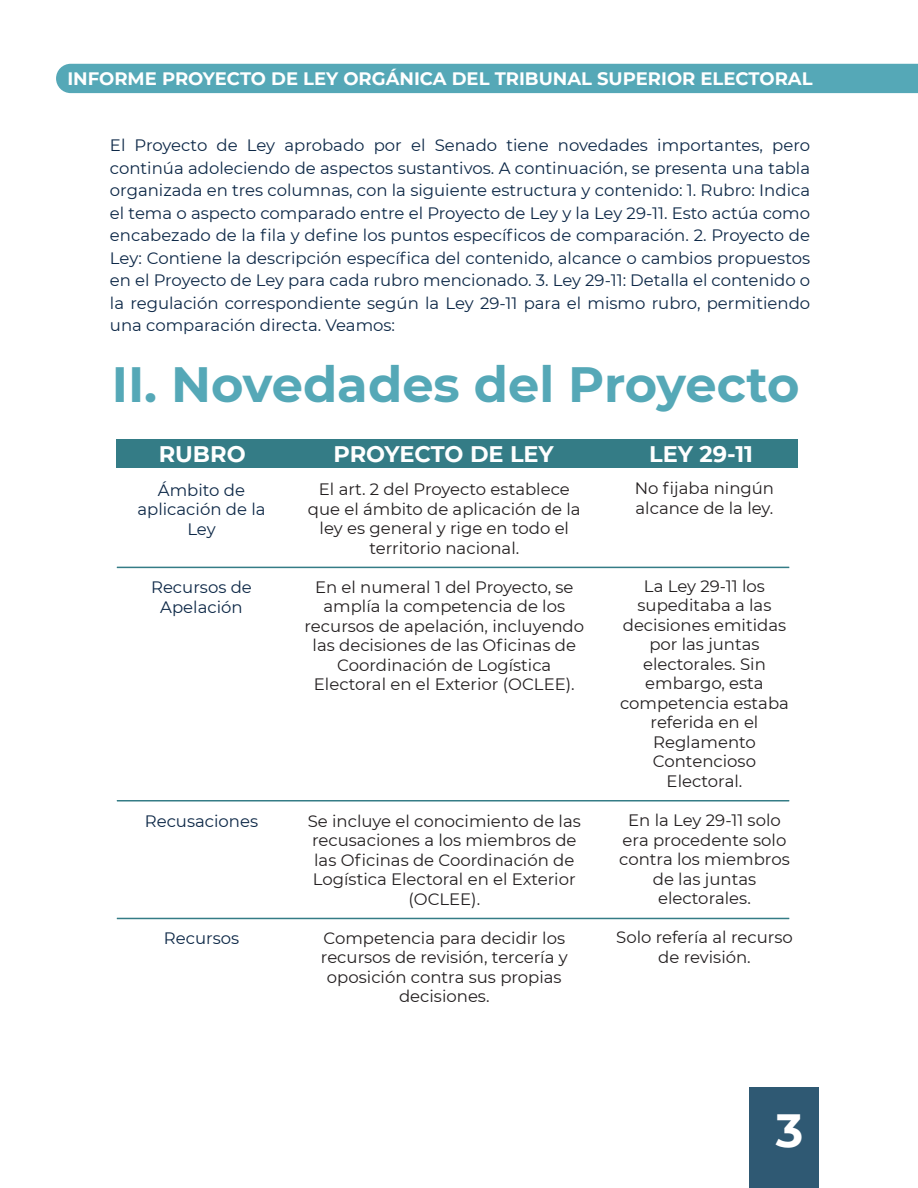
<style>
.page{position:relative;width:918px;height:1188px;background:#fff}
.page>*{position:absolute;margin:0;border:0;box-sizing:border-box;transform-origin:0 0}
.t1{font:700 49.5px "Montserrat";color:#55a8b7}
.t2{font:700 46.5px "Montserrat";color:#fff}
.t3{font:700 22.5px "Montserrat";color:#fff}
.t4{font:700 18px "Montserrat";color:#fff}
.t5{font:16.5px/19.5px "Montserrat";color:#231f20;text-align:center}
.t6{font:16.5px/22.5px "Montserrat";color:#0d2847;text-align:center}
</style>
<div class="page">
<div style="left:116px;top:440px;width:682px;height:28px;background:#347c86"></div>
<div style="left:56px;top:64px;width:862px;height:29px;background:#55a8b7"></div>
<div style="left:750px;top:1088px;width:69px;height:100px;background:#2f5973"></div>
<hr style="left:117px;top:567px;width:672px;height:1px;background:#347c86">
<hr style="left:117px;top:800px;width:672px;height:2px;background:#347c86">
<hr style="left:117px;top:918px;width:672px;height:1px;background:#347c86">
<p class="t4" style="left:67px;top:66px;width:747px">INFORME PROYECTO DE LEY ORGÁNICA DEL TRIBUNAL SUPERIOR ELECTORAL</p>
<p class="t6" style="left:110px;top:133px;width:702px;text-align:justify">El Proyecto de Ley aprobado por el Senado tiene novedades importantes, pero continúa adoleciendo de aspectos sustantivos. A continuación, se presenta una tabla organizada en tres columnas, con la siguiente estructura y contenido: 1. Rubro: Indica el tema o aspecto comparado entre el Proyecto de Ley y la Ley 29-11. Esto actúa como encabezado de la fila y define los puntos específicos de comparación. 2. Proyecto de Ley: Contiene la descripción específica del contenido, alcance o cambios propuestos en el Proyecto de Ley para cada rubro mencionado. 3. Ley 29-11: Detalla el contenido o la regulación correspondiente según la Ley 29-11 para el mismo rubro, permitiendo una comparación directa. Veamos:</p>
<h1 class="t1" style="left:112px;top:349px;width:689px">II. Novedades del Proyecto</h1>
<h3 class="t3" style="left:159px;top:438px;width:89px">RUBRO</h3>
<h3 class="t3" style="left:333px;top:438px;width:222px">PROYECTO DE LEY</h3>
<h3 class="t3" style="left:649px;top:438px;width:105px">LEY 29-11</h3>
<p class="t6" style="left:137px;top:479px;width:130px;line-height:19.5px">Ámbito de aplicación de la<br>Ley</p>
<p class="t5" style="left:635px;top:478px;width:141px;text-align:left">No fijaba ningún alcance de la ley.</p>
<p class="t5" style="left:308px;top:479px;width:274px">El art. 2 del Proyecto establece que el ámbito de aplicación de la ley es general y rige en todo el territorio nacional.</p>
<p class="t5" style="left:305px;top:576px;width:281px">En el numeral 1 del Proyecto, se amplía la competencia de los recursos de apelación, incluyendo las decisiones de las Oficinas de<br>Coordinación de Logística<br>Electoral en el Exterior (OCLEE).</p>
<p class="t5" style="left:620px;top:576px;width:170px">La Ley 29-11 los supeditaba a las decisiones emitidas por las juntas electorales. Sin embargo, esta competencia estaba referida en el<br>Reglamento<br>Contencioso<br>Electoral.</p>
<p class="t5" style="left:619px;top:810px;width:172px">En la Ley 29-11 solo era procedente solo contra los miembros de las juntas electorales.</p>
<p class="t5" style="left:616px;top:927px;width:178px">Solo refería al recurso de revisión.</p>
<p class="t6" style="left:151px;top:577px;width:102px;line-height:19.5px">Recursos de<br>Apelación</p>
<p class="t5" style="left:308px;top:810px;width:275px">Se incluye el conocimiento de las recusaciones a los miembros de las Oficinas de Coordinación de<br>Logística Electoral en el Exterior (OCLEE).</p>
<p class="t5" style="left:321px;top:927px;width:248px">Competencia para decidir los recursos de revisión, tercería y oposición contra sus propias decisiones.</p>
<p class="t6" style="left:145px;top:809px;width:115px">Recusaciones</p>
<p class="t6" style="left:164px;top:926px;width:77px">Recursos</p>
<h2 class="t2" style="left:776px;top:1097px;width:29px">3</h2>
</div>
